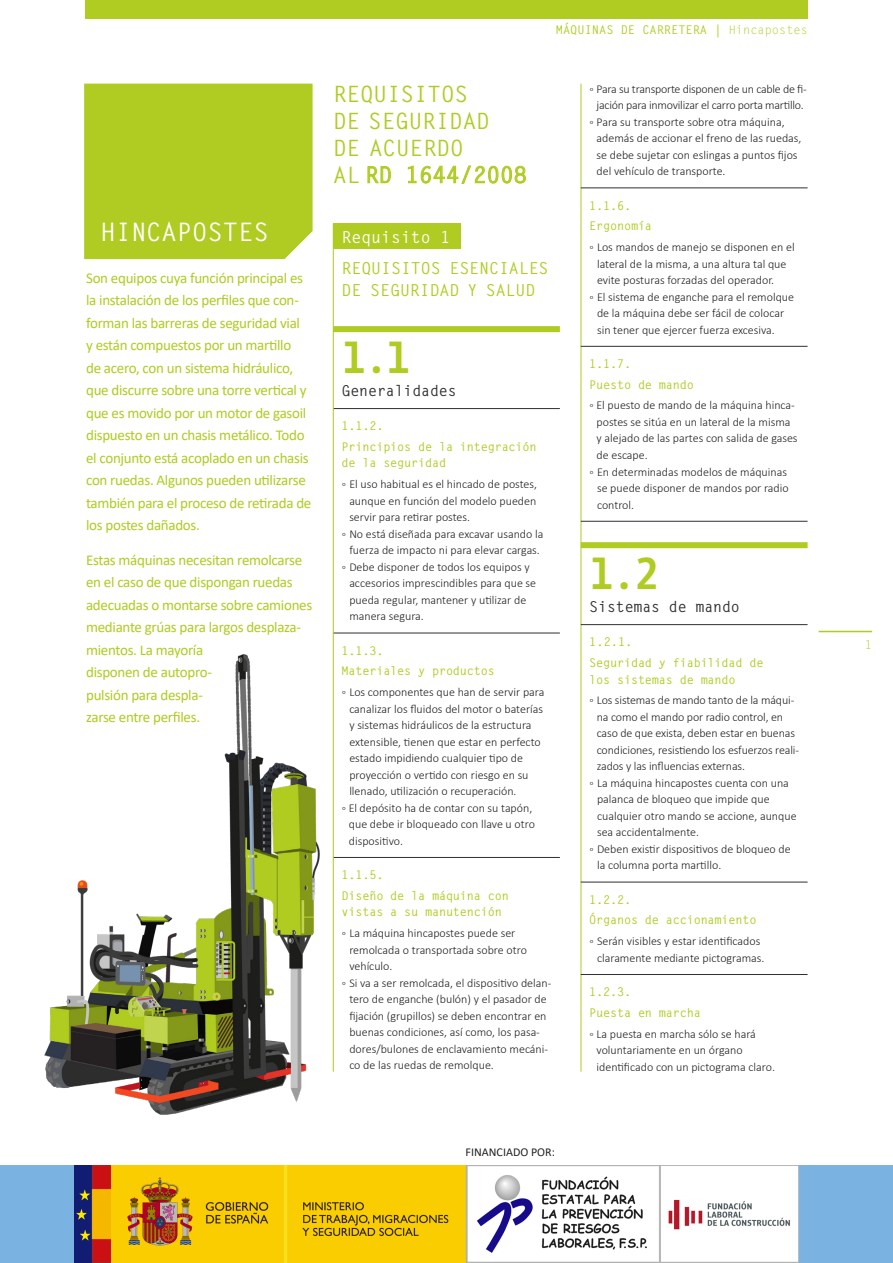
<style>
.page{position:relative;width:893px;height:1263px;background:#fff}
.page>*{position:absolute;margin:0;border:0;box-sizing:border-box;transform-origin:0 0}
.List_Paragraph{font:600 43.5px "Botanika Mono";color:#b0cb21}
.List_Paragraph-2{font:700 25.5px "Letter Gothic Std";color:#fff}
.List_Paragraph-3{font:700 22.5px/27px "Letter Gothic Std";color:#b0cb21}
.List_Paragraph-4{font:700 16.5px/22.5px "Letter Gothic Std";color:#b0cb21}
.List_Paragraph-5{font:700 16.5px "Letter Gothic Std";color:#fff}
.t1{font:15px/22.5px "Calibri";letter-spacing:-.02em;color:#b0cb21}
.List_Paragraph-6{font:700 15px "Letter Gothic Std";letter-spacing:-.01em;color:#312f30}
.t2{font:300 12px/16.5px "Calibri";color:#231f20}
.t3{font:700 12px/16.5px "Letter Gothic Std";letter-spacing:-.02em;color:#b0cb21}
.t4{font:300 12px/16.5px "Calibri";letter-spacing:-.02em;color:#231f20;text-align:center}
.t5{font:700 12px "Letter Gothic Std";color:#b0cb21}
.t6{font:12px "Calibri";color:#231f20}
.t7{font:12px "Letter Gothic Std";color:#b0cb21}
.s1{font-weight:400}
</style>
<div class="page">
<hr style="left:819px;top:631px;width:53px;height:1px;background:#b0cb21">
<div style="left:85px;top:0;width:723px;height:19px;background:#b0cb21"></div>
<img style="left:44px;top:654px;width:276px;height:461px">
<div style="left:84px;top:83px;width:229px;height:177px;background:#b0cb21"></div>
<hr style="left:333px;top:408px;width:227px;height:1px;background:#312f30">
<hr style="left:333px;top:633px;width:227px;height:1px;background:#312f30">
<hr style="left:333px;top:857px;width:227px;height:1px;background:#312f30">
<div style="left:333px;top:326px;width:227px;height:6px;background:#b0cb21"></div>
<div style="left:333px;top:223px;width:128px;height:26px;background:#b0cb21"></div>
<hr style="left:333px;top:223px;width:1px;height:848px;background:#b0cb21">
<hr style="left:581px;top:84px;width:1px;height:987px;background:#b0cb21">
<svg style="left:367px;top:166px;width:24px;height:17px"></svg>
<svg style="left:408px;top:165px;width:118px;height:19px"></svg>
<div style="left:0;top:1165px;width:893px;height:98px;background:#7ab2e1"></div>
<img style="left:74px;top:1165px;width:725px;height:98px">
<hr style="left:581px;top:624px;width:227px;height:1px;background:#312f30">
<hr style="left:581px;top:882px;width:227px;height:1px;background:#312f30">
<hr style="left:581px;top:974px;width:227px;height:1px;background:#312f30">
<div style="left:581px;top:542px;width:227px;height:6px;background:#b0cb21"></div>
<hr style="left:581px;top:346px;width:227px;height:1px;background:#312f30">
<hr style="left:581px;top:521px;width:227px;height:1px;background:#312f30">
<hr style="left:581px;top:188px;width:227px;height:1px;background:#312f30">
<p class="List_Paragraph-2" style="left:100px;top:216px;width:170px">HINCAPOSTES</p>
<p class="t1" style="left:86px;top:266px;width:227px">Son equipos cuya función principal es la instalación de los perfiles que con&shy;forman las barreras de seguridad vial<br>y están compuestos por un martillo<br>de acero, con un sistema hidráulico, que discurre sobre una torre vertical y que es movido por un motor de gasoil dispuesto en un chasis metálico. Todo el conjunto está acoplado en un chasis con ruedas. Algunos pueden utilizarse también para el proceso de retirada de los postes dañados.</p>
<p class="t1" style="left:86px;top:548px;width:228px">Estas máquinas necesitan remolcarse en el caso de que dispongan ruedas adecuadas o montarse sobre camiones mediante grúas para largos desplaza&shy;mientos. La mayoría<br>disponen de autopro-<br>pulsión para despla-<br>zarse entre perfiles.</p>
<p class="t5" style="left:556px;top:23px;width:253px">MÁQUINAS DE CARRETERA <span class="s1">│ Hincapostes</span></p>
<p class="List_Paragraph-3" style="left:333px;top:81px;width:195px">REQUISITOS<br>DE SEGURIDAD<br>DE ACUERDO<br>AL RD 1644/2008</p>
<p class="List_Paragraph-5" style="left:342px;top:227px;width:110px">Requisito 1</p>
<p class="List_Paragraph-4" style="left:342px;top:257px;width:208px">REQUISITOS ESENCIALES<br>DE SEGURIDAD Y SALUD</p>
<p class="List_Paragraph" style="left:342px;top:331px;width:72px">1.1</p>
<p class="List_Paragraph-6" style="left:342px;top:381px;width:117px">Generalidades</p>
<p class="t3" style="left:342px;top:418px;width:43px">1.1.2.</p>
<p class="t3" style="left:342px;top:439px;width:197px">Principios de la integración de la seguridad</p>
<p class="t2" style="left:349px;top:476px;width:189px;text-align:justify;text-indent:-8px">◦ El uso habitual es el hincado de postes, aunque en función del modelo pueden servir para retirar postes.</p>
<p class="t2" style="left:342px;top:525px;width:203px;text-align:center">◦ No está diseñada para excavar usando la fuerza de impacto ni para elevar cargas.</p>
<p class="t2" style="left:349px;top:558px;width:188px;text-indent:-8px">◦ Debe disponer de todos los equipos y accesorios imprescindibles para que se pueda regular, mantener y utilizar de manera segura.</p>
<p class="t3" style="left:342px;top:642px;width:43px">1.1.3.</p>
<p class="t3" style="left:342px;top:663px;width:155px">Materiales y productos</p>
<p class="t2" style="left:349px;top:684px;width:197px;text-indent:-8px">◦ Los componentes que han de servir para canalizar los fluidos del motor o baterías y sistemas hidráulicos de la estructura extensible, tienen que estar en perfecto estado impidiendo cualquier tipo de proyección o vertido con riesgo en su llenado, utilización o recuperación.</p>
<p class="t2" style="left:349px;top:799px;width:188px;text-indent:-7px">◦ El depósito ha de contar con su tapón, que debe ir bloqueado con llave u otro dispositivo.</p>
<p class="t3" style="left:342px;top:867px;width:43px">1.1.5.</p>
<p class="t3" style="left:342px;top:887px;width:169px">Diseño de la máquina con vistas a su manutención</p>
<p class="t2" style="left:349px;top:925px;width:179px;text-indent:-8px">◦ La máquina hincapostes puede ser remolcada o transportada sobre otro vehículo.</p>
<p class="t2" style="left:349px;top:974px;width:204px;text-indent:-8px">◦ Si va a ser remolcada, el dispositivo delan&shy;tero de enganche (bulón) y el pasador de fijación (grupillos) se deben encontrar en buenas condiciones, así como, los pasa&shy;dores/bulones de enclavamiento mecáni&shy;co de las ruedas de remolque.</p>
<p class="t4" style="left:589px;top:80px;width:219px">◦ Para su transporte disponen de un cable de fi&shy;jación para inmovilizar el carro porta martillo.</p>
<p class="t2" style="left:597px;top:113px;width:206px;text-indent:-7px">◦ Para su transporte sobre otra máquina, además de accionar el freno de las ruedas, se debe sujetar con eslingas a puntos fijos del vehículo de transporte.</p>
<p class="t3" style="left:589px;top:197px;width:43px">1.1.6.</p>
<p class="t3" style="left:589px;top:218px;width:64px">Ergonomía</p>
<p class="t2" style="left:597px;top:239px;width:199px;text-indent:-8px">◦ Los mandos de manejo se disponen en el lateral de la misma, a una altura tal que evite posturas forzadas del operador.</p>
<p class="t2" style="left:597px;top:288px;width:199px;text-indent:-8px">◦ El sistema de enganche para el remolque de la máquina debe ser fácil de colocar sin tener que ejercer fuerza excesiva.</p>
<p class="t3" style="left:589px;top:356px;width:43px">1.1.7.</p>
<p class="t3" style="left:589px;top:376px;width:106px">Puesto de mando</p>
<p class="t2" style="left:597px;top:397px;width:203px;text-indent:-7px">◦ El puesto de mando de la máquina hinca&shy;postes se sitúa en un lateral de la misma y alejado de las partes con salida de gases de escape.</p>
<p class="t2" style="left:597px;top:463px;width:193px;text-indent:-8px">◦ En determinadas modelos de máquinas se puede disponer de mandos por radio control.</p>
<p class="List_Paragraph" style="left:589px;top:547px;width:72px">1.2</p>
<p class="List_Paragraph-6" style="left:589px;top:597px;width:152px">Sistemas de mando</p>
<p class="t3" style="left:589px;top:634px;width:45px">1.2.1.</p>
<p class="t3" style="left:589px;top:655px;width:176px">Seguridad y fiabilidad de los sistemas de mando</p>
<p class="t2" style="left:597px;top:692px;width:204px;text-indent:-7px">◦ Los sistemas de mando tanto de la máqui&shy;na como el mando por radio control, en caso de que exista, deben estar en buenas condiciones, resistiendo los esfuerzos reali&shy;zados y las influencias externas.</p>
<p class="t2" style="left:597px;top:774px;width:201px;text-indent:-8px">◦ La máquina hincapostes cuenta con una palanca de bloqueo que impide que cualquier otro mando se accione, aunque sea accidentalmente.</p>
<p class="t2" style="left:597px;top:840px;width:195px;text-indent:-8px">◦ Deben existir dispositivos de bloqueo de la columna porta martillo.</p>
<p class="t3" style="left:589px;top:891px;width:43px">1.2.2.</p>
<p class="t3" style="left:589px;top:912px;width:169px">Órganos de accionamiento</p>
<p class="t2" style="left:597px;top:933px;width:169px;text-indent:-8px">◦ Serán visibles y estar identificados claramente mediante pictogramas.</p>
<p class="t3" style="left:589px;top:984px;width:43px">1.2.3.</p>
<p class="t3" style="left:589px;top:1004px;width:113px">Puesta en marcha</p>
<p class="t2" style="left:597px;top:1025px;width:180px;text-indent:-7px">◦ La puesta en marcha sólo se hará voluntariamente en un órgano identificado con un pictograma claro.</p>
<p class="t6" style="left:466px;top:1144px;width:91px">FINANCIADO POR:</p>
<p class="t7" style="left:865px;top:638px;width:9px">1</p>
</div>
